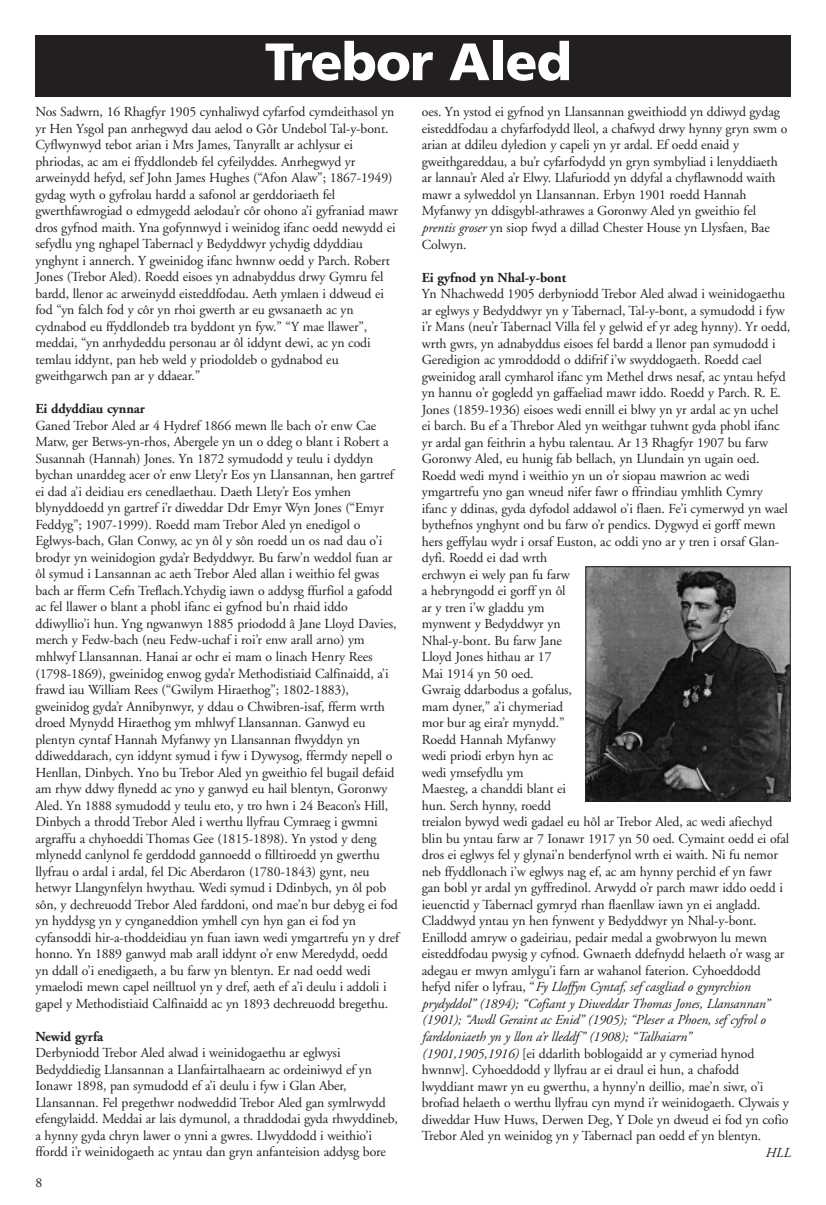
<style>
.page{position:relative;width:826px;height:1205px;background:#fff}
.page>*{position:absolute;margin:0;border:0;box-sizing:border-box;transform-origin:0 0}
.t1{font:900 52.5px "Frutiger";letter-spacing:-.02em;color:#fff}
.t2{font:13.75px/16.5px "Adobe Garamond";letter-spacing:-.01em;color:#231f20}
.t3{font:700 13.75px "Adobe Garamond";letter-spacing:-.01em;color:#231f20}
.t4{font:italic 13.75px "Adobe Garamond";color:#231f20}
.s1{font-style:italic}
</style>
<div class="page">
<div style="left:35px;top:35px;width:755px;height:62px;background:#231f20"></div>
<img style="left:587px;top:568px;width:201px;height:231px">
<div style="left:585px;top:566px;width:205px;height:235px;border:1px solid #231f20"></div>
<h1 class="t1" style="left:265px;top:41px;width:308px">Trebor Aled</h1>
<p class="t2" style="left:35px;top:103px;width:364px">Nos Sadwrn, 16 Rhagfyr 1905 cynhaliwyd cyfarfod cymdeithasol yn yr Hen Ysgol pan anrhegwyd dau aelod o Gôr Undebol Tal-y-bont.<br>Cyflwynwyd tebot arian i Mrs James, Tanyrallt ar achlysur ei phriodas, ac am ei ffyddlondeb fel cyfeilyddes. Anrhegwyd yr arweinydd hefyd, sef John James Hughes (“Afon Alaw”; 1867-1949) gydag wyth o gyfrolau hardd a safonol ar gerddoriaeth fel gwerthfawrogiad o edmygedd aelodau’r côr ohono a’i gyfraniad mawr dros gyfnod maith. Yna gofynnwyd i weinidog ifanc oedd newydd ei sefydlu yng nghapel Tabernacl y Bedyddwyr ychydig ddyddiau ynghynt i annerch. Y gweinidog ifanc hwnnw oedd y Parch. Robert Jones (Trebor Aled). Roedd eisoes yn adnabyddus drwy Gymru fel bardd, llenor ac arweinydd eisteddfodau. Aeth ymlaen i ddweud ei fod “yn falch fod y côr yn rhoi gwerth ar eu gwsanaeth ac yn cydnabod eu ffyddlondeb tra byddont yn fyw.” “Y mae llawer”, meddai, “yn anrhydeddu personau ar ôl iddynt dewi, ac yn codi temlau iddynt, pan heb weld y priodoldeb o gydnabod eu gweithgarwch pan ar y ddaear.”</p>
<p class="t3" style="left:35px;top:401px;width:111px">Ei ddyddiau cynnar</p>
<p class="t2" style="left:35px;top:417px;width:365px">Ganed Trebor Aled ar 4 Hydref 1866 mewn lle bach o’r enw Cae Matw, ger Betws-yn-rhos, Abergele yn un o ddeg o blant i Robert a Susannah (Hannah) Jones. Yn 1872 symudodd y teulu i dyddyn bychan unarddeg acer o’r enw Llety’r Eos yn Llansannan, hen gartref ei dad a’i deidiau ers cenedlaethau. Daeth Llety’r Eos ymhen blynyddoedd yn gartref i’r diweddar Ddr Emyr Wyn Jones (“Emyr Feddyg”; 1907-1999). Roedd mam Trebor Aled yn enedigol o Eglwys-bach, Glan Conwy, ac yn ôl y sôn roedd un os nad dau o’i brodyr yn weinidogion gyda’r Bedyddwyr. Bu farw’n weddol fuan ar ôl symud i Lansannan ac aeth Trebor Aled allan i weithio fel gwas bach ar fferm Cefn Treflach.Ychydig iawn o addysg ffurfiol a gafodd ac fel llawer o blant a phobl ifanc ei gyfnod bu’n rhaid iddo ddiwyllio’i hun. Yng ngwanwyn 1885 priododd â Jane Lloyd Davies, merch y Fedw-bach (neu Fedw-uchaf i roi’r enw arall arno) ym mhlwyf Llansannan. Hanai ar ochr ei mam o linach Henry Rees (1798-1869), gweinidog enwog gyda’r Methodistiaid Calfinaidd, a’i frawd iau William Rees (“Gwilym Hiraethog”; 1802-1883), gweinidog gyda’r Annibynwyr, y ddau o Chwibren-isaf, fferm wrth droed Mynydd Hiraethog ym mhlwyf Llansannan. Ganwyd eu plentyn cyntaf Hannah Myfanwy yn Llansannan flwyddyn yn ddiweddarach, cyn iddynt symud i fyw i Dywysog, ffermdy nepell o Henllan, Dinbych. Yno bu Trebor Aled yn gweithio fel bugail defaid am rhyw ddwy flynedd ac yno y ganwyd eu hail blentyn, Goronwy Aled. Yn 1888 symudodd y teulu eto, y tro hwn i 24 Beacon’s Hill, Dinbych a throdd Trebor Aled i werthu llyfrau Cymraeg i gwmni argraffu a chyhoeddi Thomas Gee (1815-1898). Yn ystod y deng mlynedd canlynol fe gerddodd gannoedd o filltiroedd yn gwerthu llyfrau o ardal i ardal, fel Dic Aberdaron (1780-1843) gynt, neu hetwyr Llangynfelyn hwythau. Wedi symud i Ddinbych, yn ôl pob sôn, y dechreuodd Trebor Aled farddoni, ond mae’n bur debyg ei fod yn hyddysg yn y cynganeddion ymhell cyn hyn gan ei fod yn cyfansoddi hir-a-thoddeidiau yn fuan iawn wedi ymgartrefu yn y dref honno. Yn 1889 ganwyd mab arall iddynt o’r enw Meredydd, oedd yn ddall o’i enedigaeth, a bu farw yn blentyn. Er nad oedd wedi ymaelodi mewn capel neilltuol yn y dref, aeth ef a’i deulu i addoli i gapel y Methodistiaid Calfinaidd ac yn 1893 dechreuodd bregethu.</p>
<p class="t3" style="left:35px;top:1028px;width:69px">Newid gyrfa</p>
<p class="t2" style="left:35px;top:1044px;width:364px">Derbyniodd Trebor Aled alwad i weinidogaethu ar eglwysi Bedyddiedig Llansannan a Llanfairtalhaearn ac ordeiniwyd ef yn Ionawr 1898, pan symudodd ef a’i deulu i fyw i Glan Aber, Llansannan. Fel pregethwr nodweddid Trebor Aled gan symlrwydd efengylaidd. Meddai ar lais dymunol, a thraddodai gyda rhwyddineb, a hynny gyda chryn lawer o ynni a gwres. Llwyddodd i weithio’i ffordd i’r weinidogaeth ac yntau dan gryn anfanteision addysg bore</p>
<p class="t2" style="left:35px;top:1173px;width:8px">8</p>
<p class="t2" style="left:422px;top:103px;width:367px">oes. Yn ystod ei gyfnod yn Llansannan gweithiodd yn ddiwyd gydag eisteddfodau a chyfarfodydd lleol, a chafwyd drwy hynny gryn swm o arian at ddileu dyledion y capeli yn yr ardal. Ef oedd enaid y gweithgareddau, a bu’r cyfarfodydd yn gryn symbyliad i lenyddiaeth ar lannau’r Aled a’r Elwy. Llafuriodd yn ddyfal a chyflawnodd waith mawr a sylweddol yn Llansannan. Erbyn 1901 roedd Hannah Myfanwy yn ddisgybl-athrawes a Goronwy Aled yn gweithio fel <span class="s1">prentis groser</span> yn siop fwyd a dillad Chester House yn Llysfaen, Bae Colwyn.</p>
<p class="t3" style="left:422px;top:269px;width:146px">Ei gyfnod yn Nhal-y-bont</p>
<p class="t2" style="left:422px;top:285px;width:370px">Yn Nhachwedd 1905 derbyniodd Trebor Aled alwad i weinidogaethu ar eglwys y Bedyddwyr yn y Tabernacl, Tal-y-bont, a symudodd i fyw i’r Mans (neu’r Tabernacl Villa fel y gelwid ef yr adeg hynny). Yr oedd, wrth gwrs, yn adnabyddus eisoes fel bardd a llenor pan symudodd i Geredigion ac ymroddodd o ddifrif i’w swyddogaeth. Roedd cael gweinidog arall cymharol ifanc ym Methel drws nesaf, ac yntau hefyd yn hannu o’r gogledd yn gaffaeliad mawr iddo. Roedd y Parch. R. E.<br>Jones (1859-1936) eisoes wedi ennill ei blwy yn yr ardal ac yn uchel ei barch. Bu ef a Threbor Aled yn weithgar tuhwnt gyda phobl ifanc yr ardal gan feithrin a hybu talentau. Ar 13 Rhagfyr 1907 bu farw Goronwy Aled, eu hunig fab bellach, yn Llundain yn ugain oed.<br>Roedd wedi mynd i weithio yn un o’r siopau mawrion ac wedi ymgartrefu yno gan wneud nifer fawr o ffrindiau ymhlith Cymry ifanc y ddinas, gyda dyfodol addawol o’i flaen. Fe’i cymerwyd yn wael bythefnos ynghynt ond bu farw o’r pendics. Dygwyd ei gorff mewn hers geffylau wydr i orsaf Euston, ac oddi yno ar y tren i orsaf Glan&shy;dyfi. Roedd ei dad wrth<br>erchwyn ei wely pan fu farw<br>a hebryngodd ei gorff yn ôl<br>ar y tren i’w gladdu ym<br>mynwent y Bedyddwyr yn<br>Nhal-y-bont. Bu farw Jane<br>Lloyd Jones hithau ar 17<br>Mai 1914 yn 50 oed.<br>Gwraig ddarbodus a gofalus,<br>mam dyner,” a’i chymeriad<br>mor bur ag eira’r mynydd.”<br>Roedd Hannah Myfanwy<br>wedi priodi erbyn hyn ac<br>wedi ymsefydlu ym<br>Maesteg, a chanddi blant ei<br>hun. Serch hynny, roedd<br>treialon bywyd wedi gadael eu hôl ar Trebor Aled, ac wedi afiechyd blin bu yntau farw ar 7 Ionawr 1917 yn 50 oed. Cymaint oedd ei ofal dros ei eglwys fel y glynai’n benderfynol wrth ei waith. Ni fu nemor neb ffyddlonach i’w eglwys nag ef, ac am hynny perchid ef yn fawr gan bobl yr ardal yn gyffredinol. Arwydd o’r parch mawr iddo oedd i ieuenctid y Tabernacl gymryd rhan flaenllaw iawn yn ei angladd.<br>Claddwyd yntau yn hen fynwent y Bedyddwyr yn Nhal-y-bont.<br>Enillodd amryw o gadeiriau, pedair medal a gwobrwyon lu mewn eisteddfodau pwysig y cyfnod. Gwnaeth ddefnydd helaeth o’r wasg ar adegau er mwyn amlygu’i farn ar wahanol faterion. Cyhoeddodd hefyd nifer o lyfrau, “<span class="s1">Fy Lloffyn Cyntaf, sef casgliad o gynyrchion prydyddol” (1894); “Cofiant y Diweddar Thomas Jones, Llansannan” (1901); “Awdl Geraint ac Enid” (1905); “Pleser a Phoen, sef cyfrol o farddoniaeth yn y llon a’r lleddf” (1908); “Talhaiarn” (1901,1905,1916)</span> [ei ddarlith boblogaidd ar y cymeriad hynod hwnnw]. Cyhoeddodd y llyfrau ar ei draul ei hun, a chafodd lwyddiant mawr yn eu gwerthu, a hynny’n deillio, mae’n siwr, o’i brofiad helaeth o werthu llyfrau cyn mynd i’r weinidogaeth. Clywais y diweddar Huw Huws, Derwen Deg, Y Dole yn dweud ei fod yn cofio Trebor Aled yn weinidog yn y Tabernacl pan oedd ef yn blentyn.</p>
<p class="t4" style="left:765px;top:1144px;width:27px">HLL</p>
</div>
